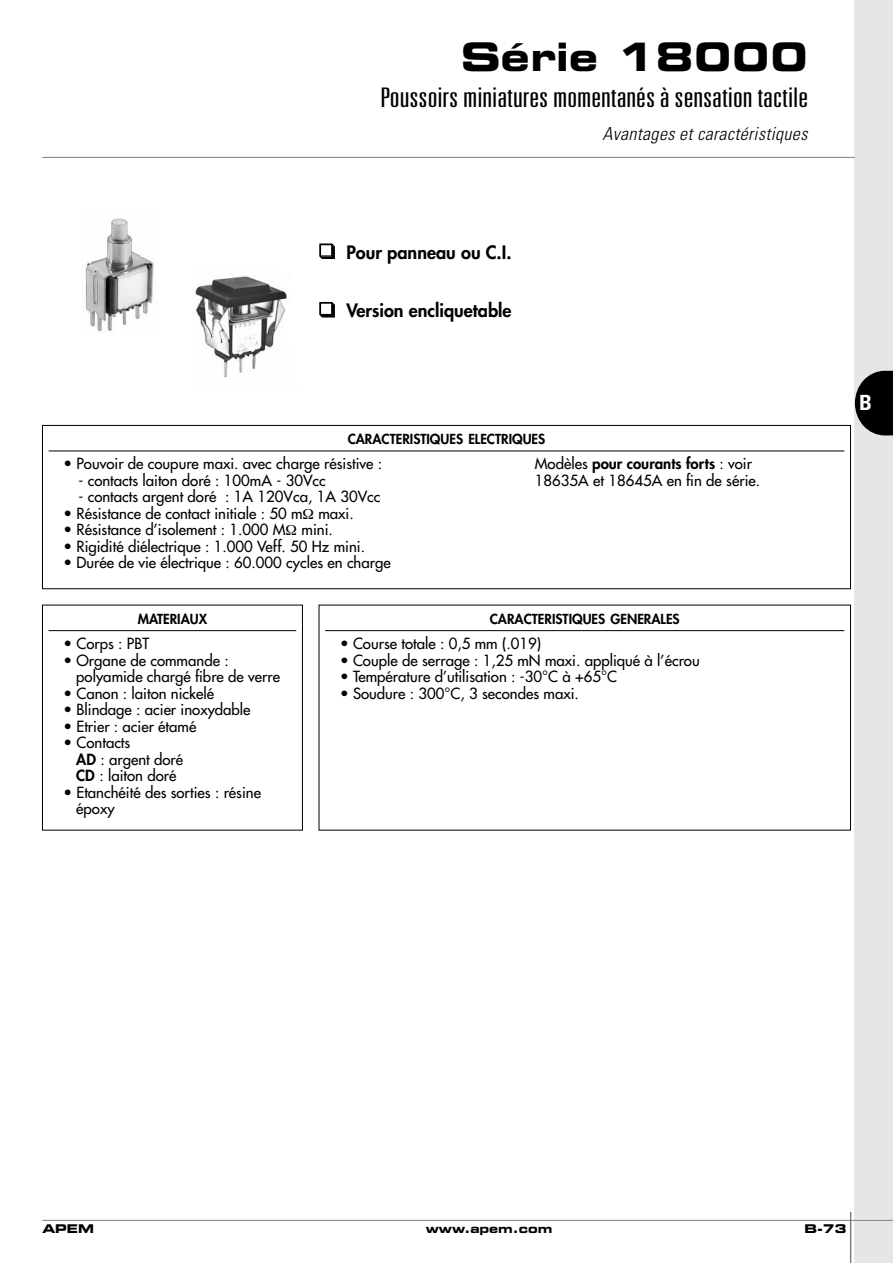
<style>
.page{position:relative;width:893px;height:1263px;background:#fff}
.page>*{position:absolute;margin:0;border:0;box-sizing:border-box;transform-origin:0 0}
.t1{font:700 expanded 39px "Square 721 BT";color:#000}
.t2{font:300 ultra-condensed 27px "Univers";color:#000;scale:1.3 1}
.t3{font:700 condensed 21px "Univers";color:#fff}
.t4{font:800 18px "Futura";color:#000}
.t5{font:italic 300 condensed 18px "Univers";color:#000}
.t6{font:15px/16.5px "Futura";color:#000}
.t7{font:800 15px "Futura";color:#000}
.t8{font:800 13.5px "Futura";color:#000}
.t9{font:700 expanded 12px "Square 721 BT";color:#000}
.s1{font-weight:400}
.s2{font-weight:800}
</style>
<div class="page">
<div style="left:854px;top:0;width:38px;height:1263px;background:#e6e6e6"></div>
<hr style="left:42px;top:1220px;width:850px;height:1px;background:#808080">
<hr style="left:42px;top:157px;width:812px;height:1px;background:#808080">
<hr style="left:849px;top:1212px;width:2px;height:51px;background:#808080">
<svg style="left:854px;top:371px;width:38px;height:64px"></svg>
<svg style="left:42px;top:631px;width:802px;height:199px"></svg>
<svg style="left:42px;top:425px;width:808px;height:206px"></svg>
<img style="left:85px;top:218px;width:69px;height:114px">
<img style="left:195px;top:276px;width:92px;height:102px">
<svg style="left:303px;top:509px;width:10px;height:10px"></svg>
<svg style="left:286px;top:525px;width:10px;height:10px"></svg>
<h1 class="t1" style="left:460px;top:43px;width:349px">Série 18000</h1>
<h2 class="t2" style="left:380px;top:87px;width:331px">Poussoirs miniatures momentanés à sensation tactile</h2>
<p class="t5" style="left:602px;top:127px;width:210px">Avantages et caractéristiques</p>
<p class="t4" style="left:319px;top:244px;width:194px">❑ Pour panneau ou C.I.</p>
<p class="t4" style="left:319px;top:302px;width:194px">❑ Version encliquetable</p>
<p class="t8" style="left:348px;top:433px;width:199px">CARACTERISTIQUES ELECTRIQUES</p>
<p class="t6" style="left:63px;top:457px;width:320px">• Pouvoir de coupure maxi. avec charge résistive :</p>
<p class="t7" style="left:535px;top:457px;width:219px"><span class="s1">Modèles</span> pour courants forts <span class="s1">: voir</span></p>
<p class="t6" style="left:78px;top:473px;width:249px">- contacts laiton doré : 100mA - 30Vcc</p>
<p class="t6" style="left:535px;top:473px;width:227px">18635A et 18645A en fin de série.</p>
<p class="t6" style="left:78px;top:490px;width:303px">- contacts argent doré : 1A 120Vca, 1A 30Vcc</p>
<p class="t6" style="left:63px;top:506px;width:292px">• Résistance de contact initiale : 50 m maxi.</p>
<p class="t6" style="left:63px;top:523px;width:271px">• Résistance d’isolement : 1.000 M mini.</p>
<p class="t6" style="left:63px;top:539px;width:303px">• Rigidité diélectrique : 1.000 Veff. 50 Hz mini.</p>
<p class="t6" style="left:63px;top:556px;width:329px">• Durée de vie électrique : 60.000 cycles en charge</p>
<p class="t8" style="left:138px;top:613px;width:71px">MATERIAUX</p>
<p class="t6" style="left:63px;top:636px;width:87px">• Corps : PBT</p>
<p class="t6" style="left:76px;top:653px;width:205px;text-indent:-13px">• Organe de commande : polyamide chargé fibre de verre</p>
<p class="t6" style="left:63px;top:686px;width:152px">• Canon : laiton nickelé</p>
<p class="t6" style="left:63px;top:702px;width:189px">• Blindage : acier inoxydable</p>
<p class="t6" style="left:63px;top:719px;width:134px">• Etrier : acier étamé</p>
<p class="t6" style="left:76px;top:735px;width:108px;text-indent:-13px">• Contacts<br><span class="s2">AD</span> : argent doré<br><span class="s2">CD</span> : laiton doré</p>
<p class="t6" style="left:76px;top:785px;width:186px;text-indent:-13px">• Etanchéité des sorties : résine époxy</p>
<p class="t8" style="left:490px;top:613px;width:191px">CARACTERISTIQUES GENERALES</p>
<p class="t6" style="left:340px;top:636px;width:203px">• Course totale : 0,5 mm (.019)</p>
<p class="t6" style="left:340px;top:653px;width:361px">• Couple de serrage : 1,25 mN maxi. appliqué à l’écrou</p>
<p class="t6" style="left:340px;top:669px;width:278px">• Température d’utilisation : -30°C à +65°C</p>
<p class="t6" style="left:340px;top:686px;width:240px">• Soudure : 300°C, 3 secondes maxi.</p>
<h3 class="t3" style="left:859px;top:395px;width:14px">B</h3>
<p class="t9" style="left:42px;top:1225px;width:53px">APEM</p>
<p class="t9" style="left:425px;top:1225px;width:128px">www.apem.com</p>
<p class="t9" style="left:804px;top:1225px;width:43px">B-73</p>
</div>
